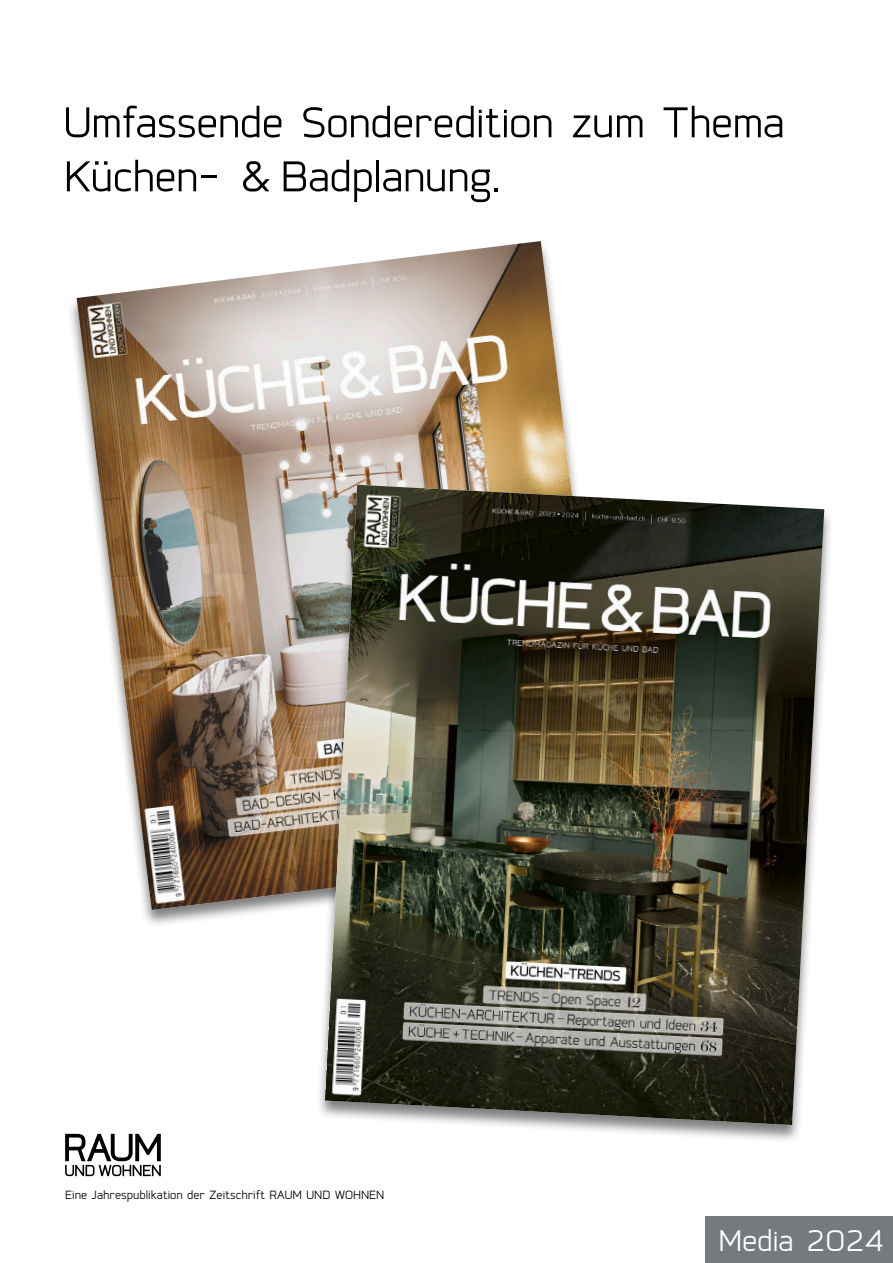
<style>
.page{position:relative;width:893px;height:1263px;background:#fff}
.page>*{position:absolute;margin:0;border:0;box-sizing:border-box;transform-origin:0 0}
.t1{font:54px/54px "Coupe";letter-spacing:-.015em;color:#000}
.t2{font:37.5px "Coupe";letter-spacing:-.02em;color:#fff}
.t3{font:15px "Coupe";color:#000}
</style>
<div class="page">
<svg style="left:65px;top:1134px;width:96px;height:42px"></svg>
<div style="left:67px;top:240px;width:558px;height:688px;background:#000;opacity:.5"></div>
<img style="left:77px;top:241px;width:539px;height:669px">
<div style="left:706px;top:1216px;width:187px;height:47px;background:#757a7e"></div>
<div style="left:315px;top:484px;width:519px;height:659px;background:#000;opacity:.5"></div>
<img style="left:325px;top:485px;width:499px;height:640px">
<p class="t1" style="left:64px;top:95px;width:722px">Umfassende Sonderedition zum Thema<br>Küchen- &amp; Badplanung.</p>
<p class="t3" style="left:65px;top:1187px;width:321px">Eine Jahrespublikation der Zeitschrift RAUM UND WOHNEN</p>
<p class="t2" style="left:719px;top:1222px;width:168px">Media 2024</p>
</div>
